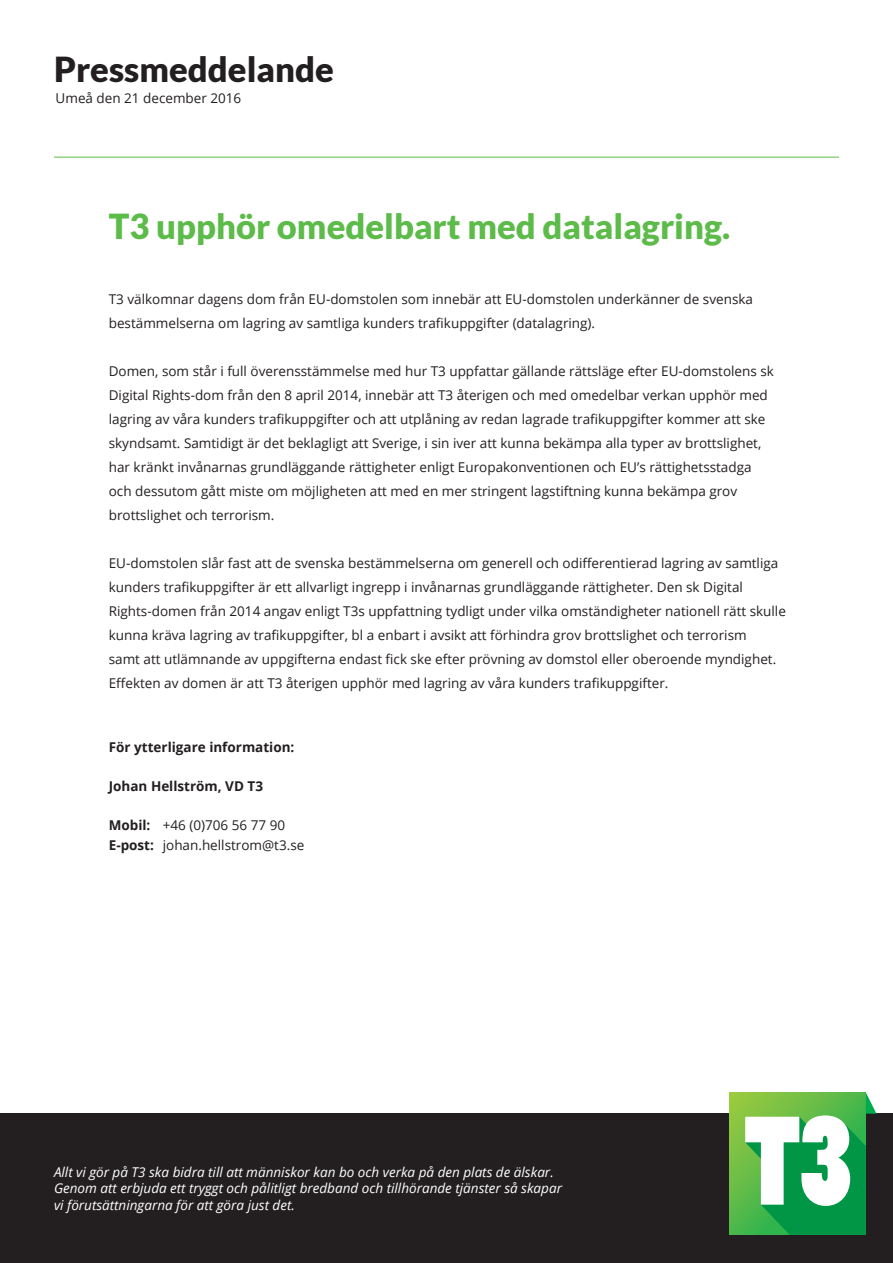
<style>
.page{position:relative;width:893px;height:1263px;background:#fff}
.page>*{position:absolute;margin:0;border:0;box-sizing:border-box;transform-origin:0 0}
.t1{font:900 34.5px "Lato";color:#5dbb4a}
.t2{font:900 34.5px "Lato";color:#231f20}
.t3{font:13.5px/24px "Open Sans";color:#231f20}
.t4{font:italic 13.5px "Open Sans";color:#fff}
.t5{font:700 13.5px "Open Sans";color:#231f20}
.s1{font-weight:700}
</style>
<div class="page">
<div style="left:0;top:1114px;width:893px;height:149px;background:#231f20"></div>
<div style="left:730px;top:1092px;width:136px;height:143px;background:linear-gradient(to bottom,#9dca3f,#49b64c)"></div>
<svg style="left:745px;top:1092px;width:131px;height:143px;background:#6dba7e"></svg>
<hr style="left:54px;top:157px;width:785px;height:1px;background:#5dbb4a">
<p class="t2" style="left:54px;top:49px;width:281px">Pressmeddelande</p>
<p class="t3" style="left:56px;top:85px;width:187px">Umeå den 21 december 2016</p>
<p class="t1" style="left:109px;top:206px;width:623px">T3 upphör omedelbart med datalagring.</p>
<p class="t3" style="left:109px;top:286px;width:646px">T3 välkomnar dagens dom från EU-domstolen som innebär att EU-domstolen underkänner de svenska bestämmelserna om lagring av samtliga kunders trafikuppgifter (datalagring).</p>
<p class="t3" style="left:109px;top:358px;width:667px">Domen, som står i full överensstämmelse med hur T3 uppfattar gällande rättsläge efter EU-domstolens sk Digital Rights-dom från den 8 april 2014, innebär att T3 återigen och med omedelbar verkan upphör med lagring av våra kunders trafikuppgifter och att utplåning av redan lagrade trafikuppgifter kommer att ske skyndsamt. Samtidigt är det beklagligt att Sverige, i sin iver att kunna bekämpa alla typer av brottslighet, har kränkt invånarnas grundläggande rättigheter enligt Europakonventionen och EU’s rättighetsstadga och dessutom gått miste om möjligheten att med en mer stringent lagstiftning kunna bekämpa grov brottslighet och terrorism.</p>
<p class="t3" style="left:109px;top:550px;width:679px">EU-domstolen slår fast att de svenska bestämmelserna om generell och odifferentierad lagring av samtliga kunders trafikuppgifter är ett allvarligt ingrepp i invånarnas grundläggande rättigheter. Den sk Digital Rights-domen från 2014 angav enligt T3s uppfattning tydligt under vilka omständigheter nationell rätt skulle kunna kräva lagring av trafikuppgifter, bl a enbart i avsikt att förhindra grov brottslighet och terrorism<br>samt att utlämnande av uppgifterna endast fick ske efter prövning av domstol eller oberoende myndighet.<br>Effekten av domen är att T3 återigen upphör med lagring av våra kunders trafikuppgifter.</p>
<p class="t5" style="left:109px;top:737px;width:187px">För ytterligare information:</p>
<p class="t5" style="left:109px;top:776px;width:156px">Johan Hellström, VD T3</p>
<p class="t3" style="left:109px;top:813px;width:178px"><span class="s1">Mobil:</span> +46 (0)706 56 77 90</p>
<p class="t3" style="left:109px;top:832px;width:197px"><span class="s1">E-post:</span> johan.hellstrom@t3.se</p>
<p class="t4" style="left:54px;top:1163px;width:501px">Allt vi gör på T3 ska bidra till att människor kan bo och verka på den plats de älskar.</p>
<p class="t4" style="left:54px;top:1179px;width:509px">Genom att erbjuda ett tryggt och pålitligt bredband och tillhörande tjänster så skapar</p>
<p class="t4" style="left:54px;top:1195px;width:242px">vi förutsättningarna för att göra just det.</p>
</div>
